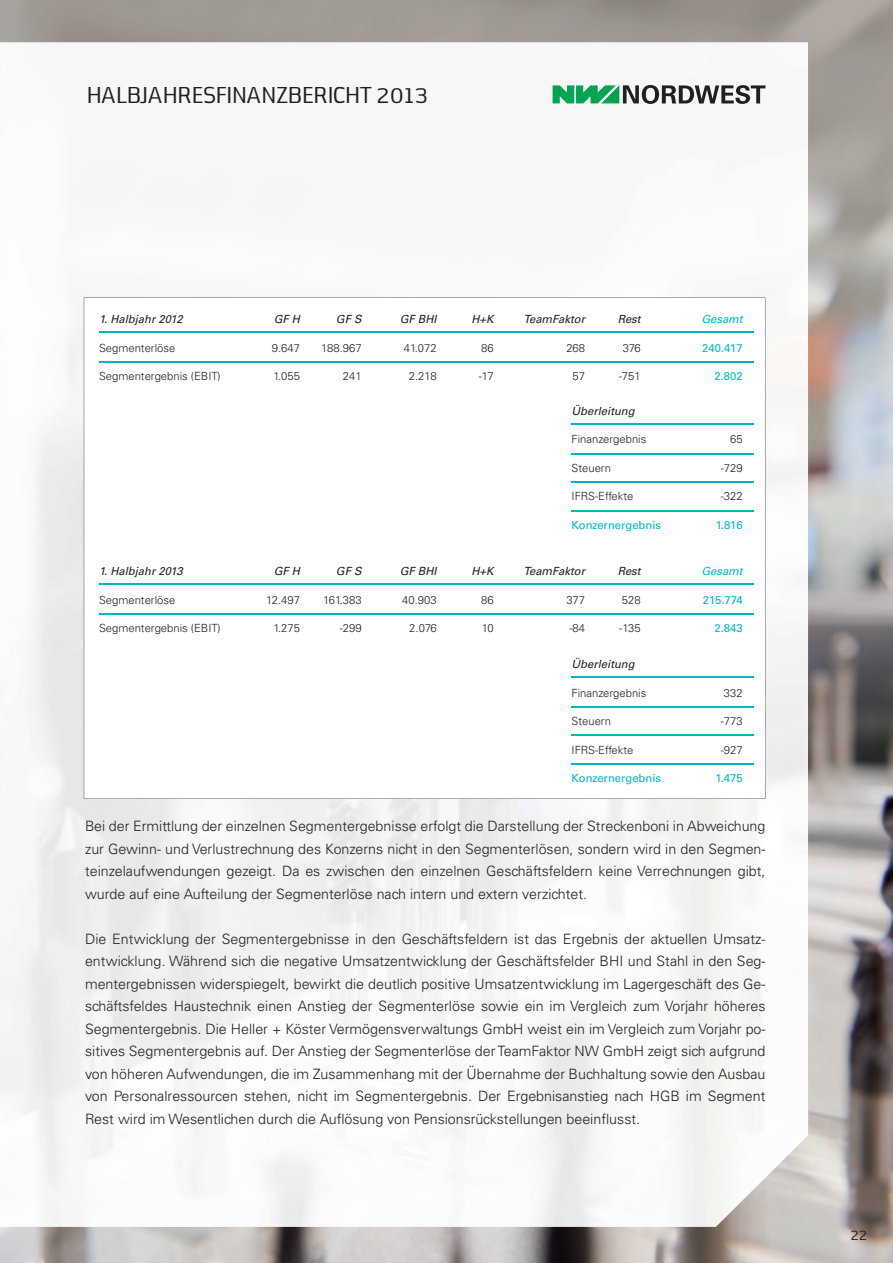
<style>
.page{position:relative;width:893px;height:1263px;background:#fff}
.page>*{position:absolute;margin:0;border:0;box-sizing:border-box;transform-origin:0 0}
.t1{font:24px "Nuri";color:#231f20}
.t2{font:15px "Nuri";color:#231f20}
.t3{font:300 14.25px/22.5px "Univers LT Std";color:#231f20;text-align:justify}
.t4{font:300 11.25px "Univers LT Std";color:#231f20}
.t5{font:italic 11.25px "Univers LT Std";color:#231f20}
.t6{font:11.25px "Univers LT Std";color:#00b7c5}
.t7{font:italic 11.25px "Univers LT Std";color:#00b7c5}
</style>
<div class="page">
<img style="left:0;top:0;width:893px;height:1263px">
<img style="left:0;top:43px;width:808px;height:1184px">
<svg style="left:552px;top:85px;width:213px;height:19px"></svg>
<svg style="left:84px;top:298px;width:681px;height:501px"></svg>
<hr style="left:571px;top:423px;width:182px;height:1px;background:#00b7c5">
<hr style="left:571px;top:453px;width:182px;height:1px;background:#00b7c5">
<hr style="left:571px;top:481px;width:182px;height:1px;background:#00b7c5">
<hr style="left:571px;top:510px;width:182px;height:1px;background:#00b7c5">
<hr style="left:571px;top:676px;width:182px;height:2px;background:#00b7c5">
<hr style="left:571px;top:706px;width:182px;height:2px;background:#00b7c5">
<hr style="left:571px;top:734px;width:182px;height:2px;background:#00b7c5">
<hr style="left:571px;top:763px;width:182px;height:2px;background:#00b7c5">
<hr style="left:99px;top:332px;width:654px;height:1px;background:#00b7c5">
<hr style="left:99px;top:362px;width:654px;height:1px;background:#00b7c5">
<hr style="left:99px;top:583px;width:654px;height:2px;background:#00b7c5">
<hr style="left:99px;top:613px;width:654px;height:2px;background:#00b7c5">
<h1 class="t1" style="left:85px;top:88px;width:344px">HALBJAHRESFINANZBERICHT 2013</h1>
<p class="t5" style="left:99px;top:315px;width:85px">1. Halbjahr 2012</p>
<p class="t5" style="left:274px;top:315px;width:28px">GF H</p>
<p class="t5" style="left:336px;top:315px;width:27px">GF S</p>
<p class="t5" style="left:400px;top:315px;width:38px">GF BHI</p>
<p class="t5" style="left:471px;top:315px;width:24px">H+K</p>
<p class="t5" style="left:523px;top:315px;width:63px">TeamFaktor</p>
<p class="t5" style="left:618px;top:315px;width:24px">Rest</p>
<p class="t7" style="left:701px;top:315px;width:43px">Gesamt</p>
<p class="t4" style="left:99px;top:343px;width:78px">Segmenterlöse</p>
<p class="t4" style="left:272px;top:343px;width:30px">9.647</p>
<p class="t4" style="left:321px;top:343px;width:42px">188.967</p>
<p class="t4" style="left:404px;top:343px;width:34px">41.072</p>
<p class="t4" style="left:481px;top:343px;width:14px">86</p>
<p class="t4" style="left:566px;top:343px;width:20px">268</p>
<p class="t4" style="left:623px;top:343px;width:19px">376</p>
<p class="t6" style="left:702px;top:343px;width:42px">240.417</p>
<p class="t4" style="left:99px;top:372px;width:123px">Segmentergebnis (EBIT)</p>
<p class="t4" style="left:273px;top:372px;width:28px">1.055</p>
<p class="t4" style="left:343px;top:372px;width:20px">241</p>
<p class="t4" style="left:409px;top:372px;width:29px">2.218</p>
<p class="t4" style="left:479px;top:372px;width:16px">-17</p>
<p class="t4" style="left:573px;top:372px;width:14px">57</p>
<p class="t4" style="left:619px;top:372px;width:23px">-751</p>
<p class="t6" style="left:714px;top:372px;width:30px">2.802</p>
<p class="t5" style="left:571px;top:406px;width:65px">Überleitung</p>
<p class="t4" style="left:571px;top:435px;width:76px">Finanzergebnis</p>
<p class="t4" style="left:730px;top:435px;width:14px">65</p>
<p class="t4" style="left:571px;top:463px;width:41px">Steuern</p>
<p class="t4" style="left:721px;top:463px;width:23px">-729</p>
<p class="t4" style="left:571px;top:492px;width:63px">IFRS-Effekte</p>
<p class="t4" style="left:721px;top:492px;width:23px">-322</p>
<p class="t6" style="left:571px;top:520px;width:91px">Konzernergebnis</p>
<p class="t6" style="left:716px;top:520px;width:28px">1.816</p>
<p class="t5" style="left:99px;top:566px;width:85px">1. Halbjahr 2013</p>
<p class="t5" style="left:274px;top:566px;width:28px">GF H</p>
<p class="t5" style="left:336px;top:566px;width:27px">GF S</p>
<p class="t5" style="left:400px;top:566px;width:38px">GF BHI</p>
<p class="t5" style="left:471px;top:566px;width:24px">H+K</p>
<p class="t5" style="left:523px;top:566px;width:63px">TeamFaktor</p>
<p class="t5" style="left:618px;top:566px;width:24px">Rest</p>
<p class="t7" style="left:701px;top:566px;width:43px">Gesamt</p>
<p class="t4" style="left:99px;top:595px;width:78px">Segmenterlöse</p>
<p class="t4" style="left:266px;top:595px;width:35px">12.497</p>
<p class="t4" style="left:323px;top:595px;width:40px">161.383</p>
<p class="t4" style="left:402px;top:595px;width:36px">40.903</p>
<p class="t4" style="left:481px;top:595px;width:14px">86</p>
<p class="t4" style="left:566px;top:595px;width:20px">377</p>
<p class="t4" style="left:622px;top:595px;width:20px">528</p>
<p class="t6" style="left:703px;top:595px;width:41px">215.774</p>
<p class="t4" style="left:99px;top:623px;width:123px">Segmentergebnis (EBIT)</p>
<p class="t4" style="left:273px;top:623px;width:28px">1.275</p>
<p class="t4" style="left:340px;top:623px;width:23px">-299</p>
<p class="t4" style="left:409px;top:623px;width:29px">2.076</p>
<p class="t4" style="left:482px;top:623px;width:13px">10</p>
<p class="t4" style="left:569px;top:623px;width:17px">-84</p>
<p class="t4" style="left:619px;top:623px;width:23px">-135</p>
<p class="t6" style="left:714px;top:623px;width:30px">2.843</p>
<p class="t5" style="left:571px;top:660px;width:65px">Überleitung</p>
<p class="t4" style="left:571px;top:688px;width:76px">Finanzergebnis</p>
<p class="t4" style="left:724px;top:688px;width:20px">332</p>
<p class="t4" style="left:571px;top:717px;width:41px">Steuern</p>
<p class="t4" style="left:721px;top:717px;width:23px">-773</p>
<p class="t4" style="left:571px;top:745px;width:63px">IFRS-Effekte</p>
<p class="t4" style="left:721px;top:745px;width:23px">-927</p>
<p class="t6" style="left:571px;top:774px;width:91px">Konzernergebnis</p>
<p class="t6" style="left:715px;top:774px;width:29px">1.475</p>
<p class="t3" style="left:85px;top:816px;width:682px">Bei der Ermittlung der einzelnen Segmentergebnisse erfolgt die Darstellung der Streckenboni in Abweichung zur Gewinn- und Verlustrechnung des Konzerns nicht in den Segmenterlösen, sondern wird in den Segmen&shy;teinzelaufwendungen gezeigt. Da es zwischen den einzelnen Geschäftsfeldern keine Verrechnungen gibt, wurde auf eine Aufteilung der Segmenterlöse nach intern und extern verzichtet.</p>
<p class="t3" style="left:85px;top:928px;width:682px">Die Entwicklung der Segmentergebnisse in den Geschäftsfeldern ist das Ergebnis der aktuellen Umsatz&shy;entwicklung. Während sich die negative Umsatzentwicklung der Geschäftsfelder BHI und Stahl in den Seg&shy;mentergebnissen widerspiegelt, bewirkt die deutlich positive Umsatzentwicklung im Lagergeschäft des Ge&shy;schäftsfeldes Haustechnik einen Anstieg der Segmenterlöse sowie ein im Vergleich zum Vorjahr höheres Segmentergebnis. Die Heller + Köster Vermögensverwaltungs GmbH weist ein im Vergleich zum Vorjahr po&shy;sitives Segmentergebnis auf. Der Anstieg der Segmenterlöse der TeamFaktor NW GmbH zeigt sich aufgrund von höheren Aufwendungen, die im Zusammenhang mit der Übernahme der Buchhaltung sowie den Ausbau von Personalressourcen stehen, nicht im Segmentergebnis. Der Ergebnisanstieg nach HGB im Segment Rest wird im Wesentlichen durch die Auflösung von Pensionsrückstellungen beeinflusst.</p>
<p class="t2" style="left:850px;top:1230px;width:18px">22</p>
</div>
